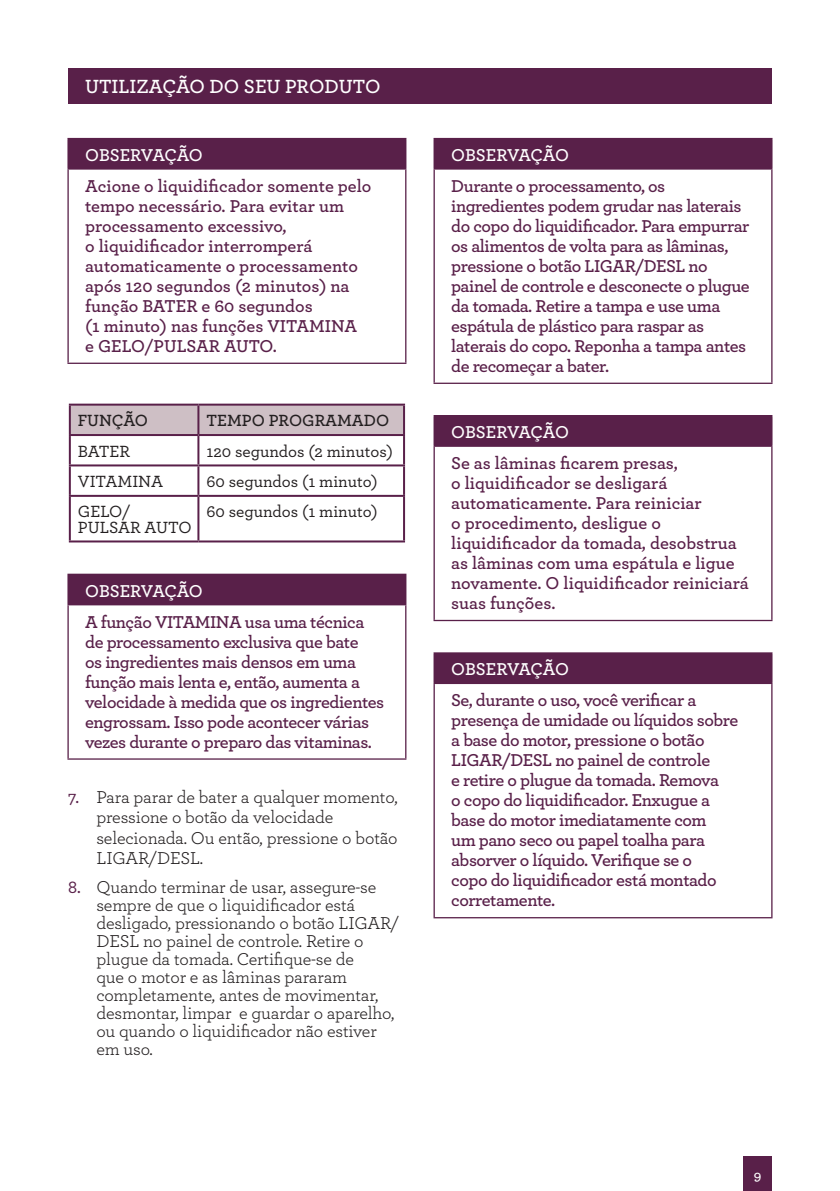
<style>
.page{position:relative;width:840px;height:1191px;background:#fff}
.page>*{position:absolute;margin:0;border:0;box-sizing:border-box;transform-origin:0 0}
.t1{font:600 20px "Archer";color:#fff}
.t2{font:600 18px/20px "Archer";letter-spacing:-.025em;color:#592049}
.t3{font:600 18px/20px "Archer";color:#592049}
.t4{font:18px/18px "Archer";letter-spacing:-.01em;color:#231f20}
.t5{font:600 18px "Archer";letter-spacing:-.025em;color:#fff}
.t6{font:500 17px/16px "Archer";color:#231f20}
.t7{font:600 17px "Archer";color:#231f20}
.t8{font:600 14px "Archer";color:#fff}
.s1{font-weight:500;color:#592049}
</style>
<div class="page">
<div style="left:68px;top:139px;width:337px;height:30px;background:#592049"></div>
<hr style="left:67px;top:139px;width:2px;height:29px;background:#592049">
<svg style="left:405px;top:139px;width:1px;height:29px"></svg>
<hr style="left:67px;top:138px;width:339px;height:1px;background:#592049">
<hr style="left:67px;top:170px;width:2px;height:192px;background:#592049">
<hr style="left:405px;top:170px;width:1px;height:192px;background:#592049">
<hr style="left:67px;top:363px;width:339px;height:1px;background:#592049">
<hr style="left:67px;top:168px;width:339px;height:2px;background:#592049">
<div style="left:71px;top:405px;width:332px;height:29px;background:#cebfc5"></div>
<hr style="left:197px;top:405px;width:2px;height:29px;background:#592049">
<hr style="left:197px;top:436px;width:2px;height:28px;background:#592049">
<hr style="left:197px;top:466px;width:2px;height:29px;background:#592049">
<hr style="left:197px;top:497px;width:2px;height:43px;background:#592049">
<hr style="left:69px;top:403px;width:129px;height:2px;background:#592049">
<hr style="left:69px;top:405px;width:2px;height:29px;background:#592049">
<hr style="left:198px;top:403px;width:207px;height:2px;background:#592049">
<hr style="left:403px;top:405px;width:2px;height:29px;background:#592049">
<hr style="left:69px;top:434px;width:129px;height:2px;background:#592049">
<hr style="left:69px;top:436px;width:2px;height:28px;background:#592049">
<hr style="left:198px;top:434px;width:207px;height:2px;background:#592049">
<hr style="left:403px;top:436px;width:2px;height:28px;background:#592049">
<hr style="left:69px;top:464px;width:129px;height:2px;background:#592049">
<hr style="left:69px;top:466px;width:2px;height:29px;background:#592049">
<hr style="left:198px;top:464px;width:207px;height:2px;background:#592049">
<hr style="left:403px;top:466px;width:2px;height:29px;background:#592049">
<hr style="left:69px;top:495px;width:129px;height:2px;background:#592049">
<hr style="left:69px;top:497px;width:2px;height:43px;background:#592049">
<hr style="left:198px;top:495px;width:207px;height:2px;background:#592049">
<hr style="left:403px;top:497px;width:2px;height:43px;background:#592049">
<hr style="left:69px;top:540px;width:129px;height:2px;background:#592049">
<hr style="left:198px;top:540px;width:207px;height:2px;background:#592049">
<div style="left:68px;top:574px;width:337px;height:31px;background:#592049"></div>
<hr style="left:67px;top:575px;width:2px;height:29px;background:#592049">
<svg style="left:405px;top:575px;width:1px;height:29px"></svg>
<hr style="left:67px;top:573px;width:339px;height:2px;background:#592049">
<hr style="left:67px;top:605px;width:2px;height:153px;background:#592049">
<hr style="left:405px;top:605px;width:1px;height:153px;background:#592049">
<hr style="left:67px;top:758px;width:339px;height:1px;background:#592049">
<hr style="left:67px;top:604px;width:339px;height:1px;background:#592049">
<div style="left:434px;top:139px;width:337px;height:30px;background:#592049"></div>
<svg style="left:433px;top:139px;width:1px;height:29px"></svg>
<hr style="left:770px;top:139px;width:2px;height:29px;background:#592049">
<hr style="left:433px;top:138px;width:339px;height:1px;background:#592049">
<hr style="left:433px;top:170px;width:1px;height:212px;background:#592049">
<hr style="left:770px;top:170px;width:2px;height:212px;background:#592049">
<hr style="left:433px;top:383px;width:339px;height:1px;background:#592049">
<hr style="left:433px;top:168px;width:339px;height:2px;background:#592049">
<div style="left:434px;top:416px;width:337px;height:30px;background:#592049"></div>
<svg style="left:433px;top:416px;width:1px;height:29px"></svg>
<hr style="left:770px;top:416px;width:2px;height:29px;background:#592049">
<hr style="left:433px;top:415px;width:339px;height:1px;background:#592049">
<hr style="left:433px;top:447px;width:1px;height:173px;background:#592049">
<hr style="left:770px;top:447px;width:2px;height:173px;background:#592049">
<hr style="left:433px;top:620px;width:339px;height:1px;background:#592049">
<hr style="left:433px;top:445px;width:339px;height:2px;background:#592049">
<div style="left:434px;top:653px;width:337px;height:30px;background:#592049"></div>
<hr style="left:433px;top:653px;width:1px;height:30px;background:#592049">
<hr style="left:770px;top:653px;width:2px;height:30px;background:#592049">
<hr style="left:433px;top:652px;width:339px;height:1px;background:#592049">
<hr style="left:433px;top:684px;width:1px;height:233px;background:#592049">
<hr style="left:770px;top:684px;width:2px;height:233px;background:#592049">
<hr style="left:433px;top:917px;width:339px;height:1px;background:#592049">
<hr style="left:433px;top:683px;width:339px;height:1px;background:#592049">
<div style="left:68px;top:68px;width:703px;height:36px;background:#592049"></div>
<div style="left:743px;top:1157px;width:28px;height:34px;background:#592049"></div>
<p class="t1" style="left:85px;top:71px;width:297px">UTILIZAÇÃO DO SEU PRODUTO</p>
<p class="t5" style="left:85px;top:141px;width:119px">OBSERVAÇÃO</p>
<p class="t3" style="left:85px;top:175px;width:288px">Acione o liquidificador somente pelo tempo necessário. Para evitar um processamento excessivo,<br>o liquidificador interromperá automaticamente o processamento após 120 segundos (2 minutos) na função BATER e 60 segundos<br>(1 minuto) nas funções VITAMINA<br>e GELO/PULSAR AUTO.</p>
<p class="t7" style="left:78px;top:408px;width:72px">FUNÇÃO</p>
<p class="t7" style="left:206px;top:408px;width:184px">TEMPO PROGRAMADO</p>
<p class="t6" style="left:78px;top:442px;width:54px">BATER</p>
<p class="t6" style="left:206px;top:442px;width:188px">120 segundos (2 minutos)</p>
<p class="t6" style="left:78px;top:472px;width:87px">VITAMINA</p>
<p class="t6" style="left:206px;top:472px;width:173px">60 segundos (1 minuto)</p>
<p class="t6" style="left:78px;top:503px;width:115px">GELO/<br>PULSAR AUTO</p>
<p class="t6" style="left:206px;top:503px;width:173px">60 segundos (1 minuto)</p>
<p class="t5" style="left:85px;top:577px;width:119px">OBSERVAÇÃO</p>
<p class="t2" style="left:85px;top:610px;width:300px">A função VITAMINA usa uma técnica de processamento exclusiva que bate<br>os ingredientes mais densos em uma função mais lenta e, então, aumenta a velocidade à medida que os ingredientes engrossam. Isso pode acontecer várias vezes durante o preparo das vitaminas.</p>
<p class="t4" style="left:96px;top:785px;width:302px;line-height:20.4px;text-indent:-28px"><span class="s1">7.</span> Para parar de bater a qualquer momento, pressione o botão da velocidade selecionada. Ou então, pressione o botão<br>LIGAR/DESL.</p>
<p class="t4" style="left:96px;top:877px;width:304px;text-indent:-28px"><span class="s1">8.</span> Quando terminar de usar, assegure-se sempre de que o liquidificador está desligado, pressionando o botão LIGAR/ DESL no painel de controle. Retire o plugue da tomada. Certifique-se de<br>que o motor e as lâminas pararam completamente, antes de movimentar, desmontar, limpar e guardar o aparelho, ou quando o liquidificador não estiver em uso.</p>
<p class="t5" style="left:451px;top:141px;width:119px">OBSERVAÇÃO</p>
<p class="t2" style="left:451px;top:175px;width:300px">Durante o processamento, os ingredientes podem grudar nas laterais do copo do liquidificador. Para empurrar os alimentos de volta para as lâminas, pressione o botão LIGAR/DESL no painel de controle e desconecte o plugue da tomada. Retire a tampa e use uma espátula de plástico para raspar as laterais do copo. Reponha a tampa antes de recomeçar a bater.</p>
<p class="t5" style="left:451px;top:419px;width:119px">OBSERVAÇÃO</p>
<p class="t3" style="left:451px;top:452px;width:299px">Se as lâminas ficarem presas,<br>o liquidificador se desligará automaticamente. Para reiniciar<br>o procedimento, desligue o liquidificador da tomada, desobstrua as lâminas com uma espátula e ligue novamente. O liquidificador reiniciará suas funções.</p>
<p class="t5" style="left:451px;top:656px;width:119px">OBSERVAÇÃO</p>
<p class="t2" style="left:451px;top:689px;width:288px">Se, durante o uso, você verificar a presença de umidade ou líquidos sobre a base do motor, pressione o botão<br>LIGAR/DESL no painel de controle<br>e retire o plugue da tomada. Remova<br>o copo do liquidificador. Enxugue a base do motor imediatamente com<br>um pano seco ou papel toalha para absorver o líquido. Verifique se o<br>copo do liquidificador está montado corretamente.</p>
<p class="t8" style="left:753px;top:1164px;width:9px">9</p>
</div>
